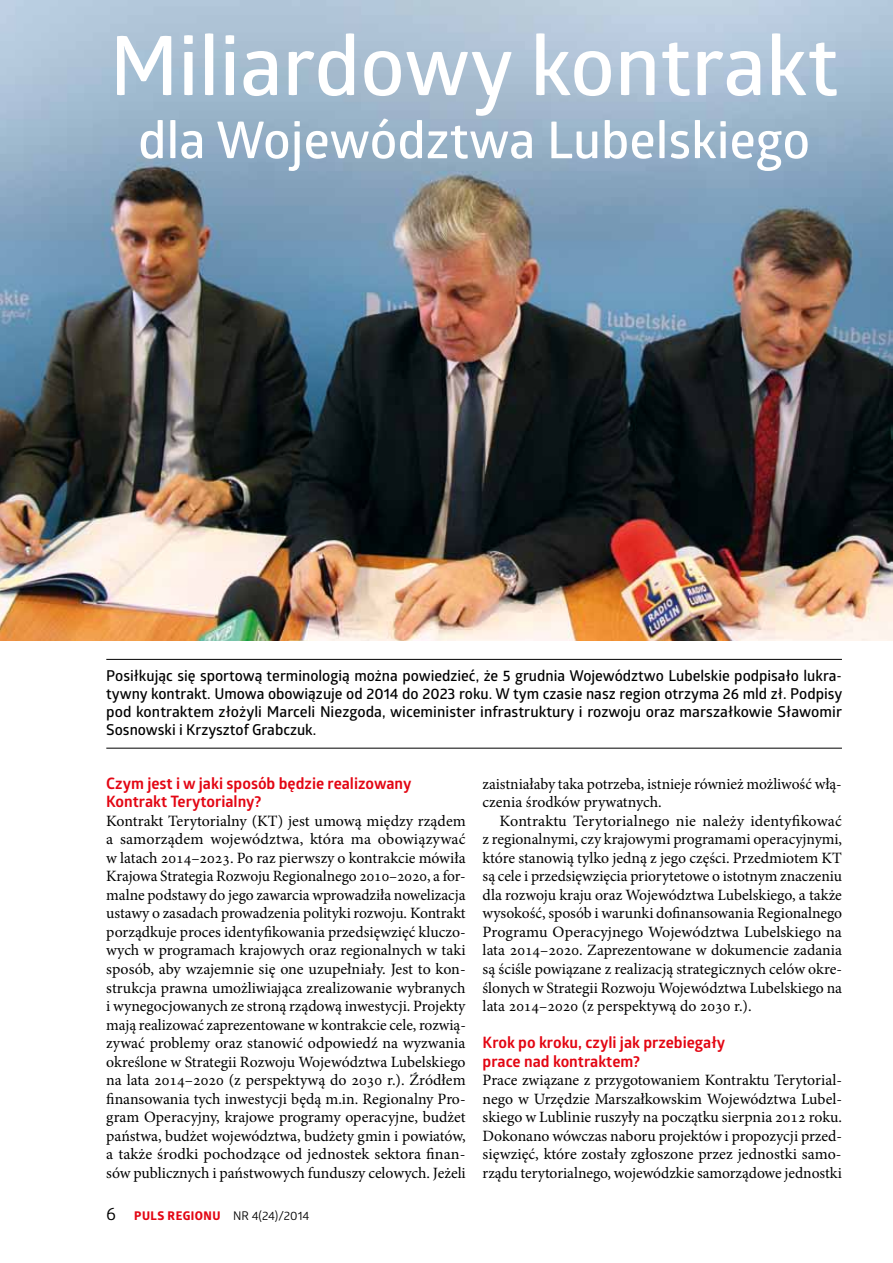
<style>
.page{position:relative;width:893px;height:1263px;background:#fff}
.page>*{position:absolute;margin:0;border:0;box-sizing:border-box;transform-origin:0 0}
.t1{font:600 82.5px "Glober";color:#fff}
.t2{font:600 51px "Glober";color:#fff}
.t3{font:15.75px/18.5px "Minion Pro";letter-spacing:-.005em;color:#000;text-align:justify}
.t4{font:700 15.75px/18.5px "Glober";color:#e30613}
.t5{font:600 15px/18px "Glober";letter-spacing:.005em;color:#000;text-align:justify}
.t6{font:12px "Glober";color:#000}
.s1{font-size:18px}
.s2{font-family:"Globerx";font-weight:700;color:#e30613}
</style>
<div class="page">
<img style="left:0;top:0;width:893px;height:641px">
<hr style="left:106px;top:659px;width:736px;height:1px;background:#000">
<hr style="left:106px;top:748px;width:736px;height:1px;background:#000">
<h1 class="t1" style="left:110px;top:8px;width:730px">M iliardowy kontrakt</h1>
<h2 class="t2" style="left:138px;top:104px;width:674px">dla Województwa Lubelskiego</h2>
<p class="t5" style="left:106px;top:666px;width:737px">Posiłkując się sportową terminologią można powiedzieć, że 5 grudnia Województwo Lubelskie podpisało lukra&shy;tywny kontrakt. U mowa obowiązuje od 2014 do 2023 roku. W tym czasie nasz region otrzyma 26 mld zł. Podpisy pod kontraktem złożyli M arceli Niezgoda, wiceminister infrastruktury i rozwoju oraz marszałkowie Sławomir Sosnowski i Krzysztof Grabczuk.</p>
<p class="t4" style="left:106px;top:774px;width:307px">Czym jest i w jaki sposób będzie realizowany<br>Kontrakt Terytorialny?</p>
<p class="t3" style="left:106px;top:812px;width:361px">Kontrakt Terytorialny (KT) jest umową między rządem a samorządem województwa, która ma obowiązywać w latach 2014–2023. Po raz pierwszy o kontrakcie mówiła Krajowa Strategia Rozwoju Regionalnego 2010–2020, a for&shy;malne podstawy do jego zawarcia wprowadziła nowelizacja ustawy o zasadach prowadzenia polityki rozwoju. Kontrakt porządkuje proces identyfikowania przedsięwzięć kluczo&shy;wych w programach krajowych oraz regionalnych w taki sposób, aby wzajemnie się one uzupełniały. Jest to kon&shy;strukcja prawna umożliwiająca zrealizowanie wybranych i wynegocjowanych ze stroną rządową inwestycji. Projekty mają realizować zaprezentowane w kontrakcie cele, rozwią&shy;zywać problemy oraz stanowić odpowiedź na wyzwania określone w Strategii Rozwoju Województwa Lubelskiego na lata 2014–2020 (z perspektywą do 2030 r.). Źródłem finansowania tych inwestycji będą m.in. Regionalny Pro&shy;gram Operacyjny, krajowe programy operacyjne, budżet państwa, budżet województwa, budżety gmin i powiatów, a także środki pochodzące od jednostek sektora finan&shy;sów publicznych i państwowych funduszy celowych. Jeżeli</p>
<p class="t3" style="left:483px;top:775px;width:361px">zaistniałaby taka potrzeba, istnieje również możliwość włą&shy;czenia środków prywatnych.</p>
<p class="t3" style="left:483px;top:812px;width:361px;text-indent:17px">Kontraktu Terytorialnego nie należy identyfikować z regionalnymi, czy krajowymi programami operacyjnymi, które stanowią tylko jedną z jego części. Przedmiotem KT są cele i przedsięwzięcia priorytetowe o istotnym znaczeniu dla rozwoju kraju oraz Województwa Lubelskiego, a także wysokość, sposób i warunki dofinansowania Regionalnego Programu Operacyjnego Województwa Lubelskiego na lata 2014–2020. Zaprezentowane w dokumencie zadania są ściśle powiązane z realizacją strategicznych celów okre&shy;ślonych w Strategii Rozwoju Województwa Lubelskiego na lata 2014–2020 (z perspektywą do 2030 r.).</p>
<p class="t4" style="left:483px;top:1033px;width:244px">Krok po kroku, czyli jak przebiegały prace nad kontraktem?</p>
<p class="t3" style="left:483px;top:1071px;width:361px">Prace związane z przygotowaniem Kontraktu Terytorial&shy;nego w Urzędzie Marszałkowskim Województwa Lubel&shy;skiego w Lublinie ruszyły na początku sierpnia 2012 roku.<br>Dokonano wówczas naboru projektów i propozycji przed&shy;sięwzięć, które zostały zgłoszone przez jednostki samo&shy;rządu terytorialnego, wojewódzkie samorządowe jednostki</p>
<p class="t6" style="left:106px;top:1208px;width:205px"><span class="s1">6</span> <span class="s2">PULS REGIONU</span> NR 4(24)/2014</p>
</div>
